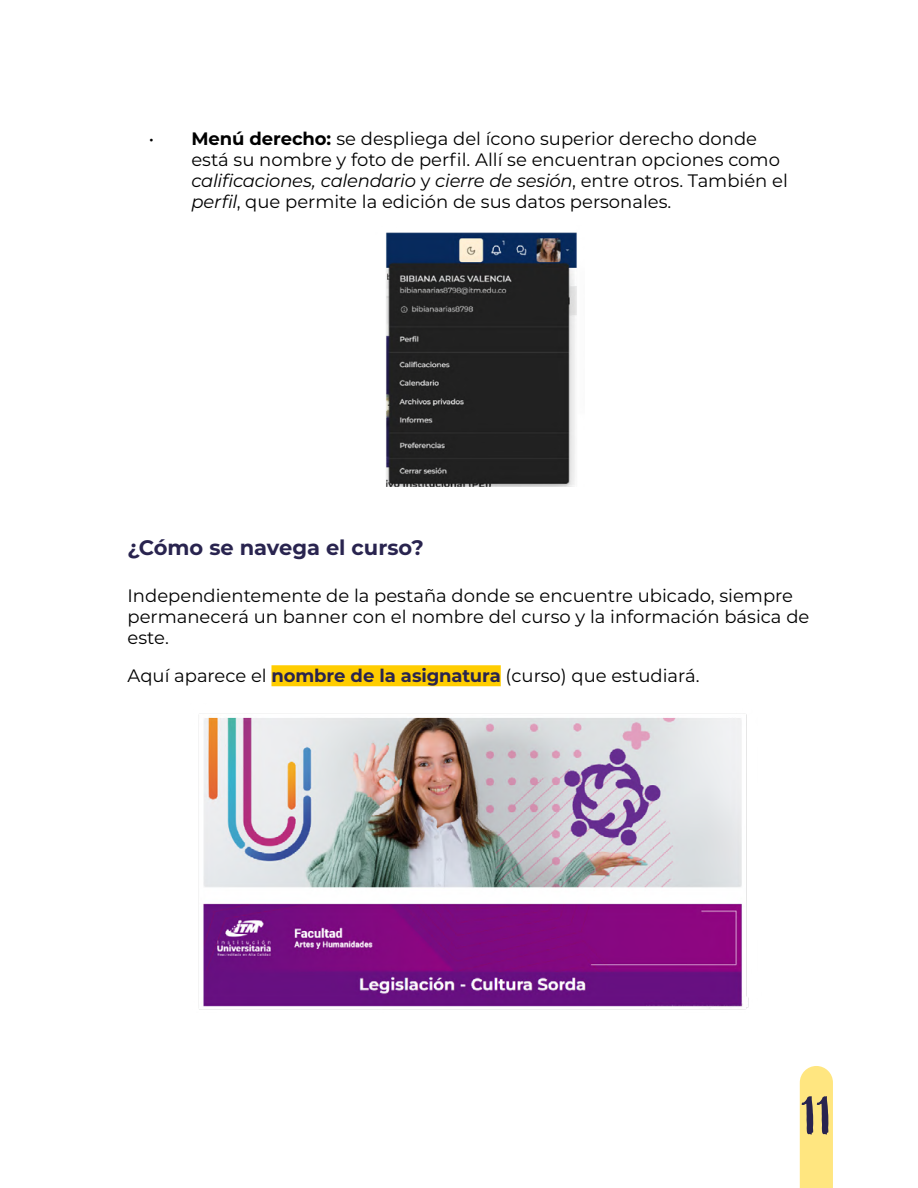
<style>
.page{position:relative;width:918px;height:1188px;background:#fff}
.page>*{position:absolute;margin:0;border:0;box-sizing:border-box;transform-origin:0 0}
.t1{font:54px "Active";color:#29244f}
.t2{font:700 21px "Montserrat";color:#29244f}
.t3{font:18px/21px "Montserrat";color:#000}
.s1{font-weight:700}
.s2{font-style:italic}
.s3{font-weight:700;color:#29244f}
</style>
<div class="page">
<div style="left:800px;top:1066px;width:33px;height:122px;background:#ffe680"></div>
<div style="left:271px;top:665px;width:230px;height:21px;background:#ffcd00"></div>
<img style="left:386px;top:232px;width:191px;height:255px">
<img style="left:198px;top:713px;width:551px;height:297px">
<p class="t3" style="left:191px;top:127px;width:598px;text-indent:-43px">• <span class="s1">Menú derecho:</span> se despliega del ícono superior derecho donde está su nombre y foto de perfil. Allí se encuentran opciones como <span class="s2">calificaciones, calendario</span> y <span class="s2">cierre de sesión</span>, entre otros. También el <span class="s2">perfil</span>, que permite la edición de sus datos personales.</p>
<p class="t2" style="left:128px;top:533px;width:298px">¿Cómo se navega el curso?</p>
<p class="t3" style="left:128px;top:584px;width:683px">Independientemente de la pestaña donde se encuentre ubicado, siempre permanecerá un banner con el nombre del curso y la información básica de este.</p>
<p class="t3" style="left:128px;top:664px;width:574px">Aquí aparece el <span class="s3">nombre de la asignatura</span> (curso) que estudiará.</p>
<h1 class="t1" style="left:803px;top:1086px;width:32px">11</h1>
</div>
